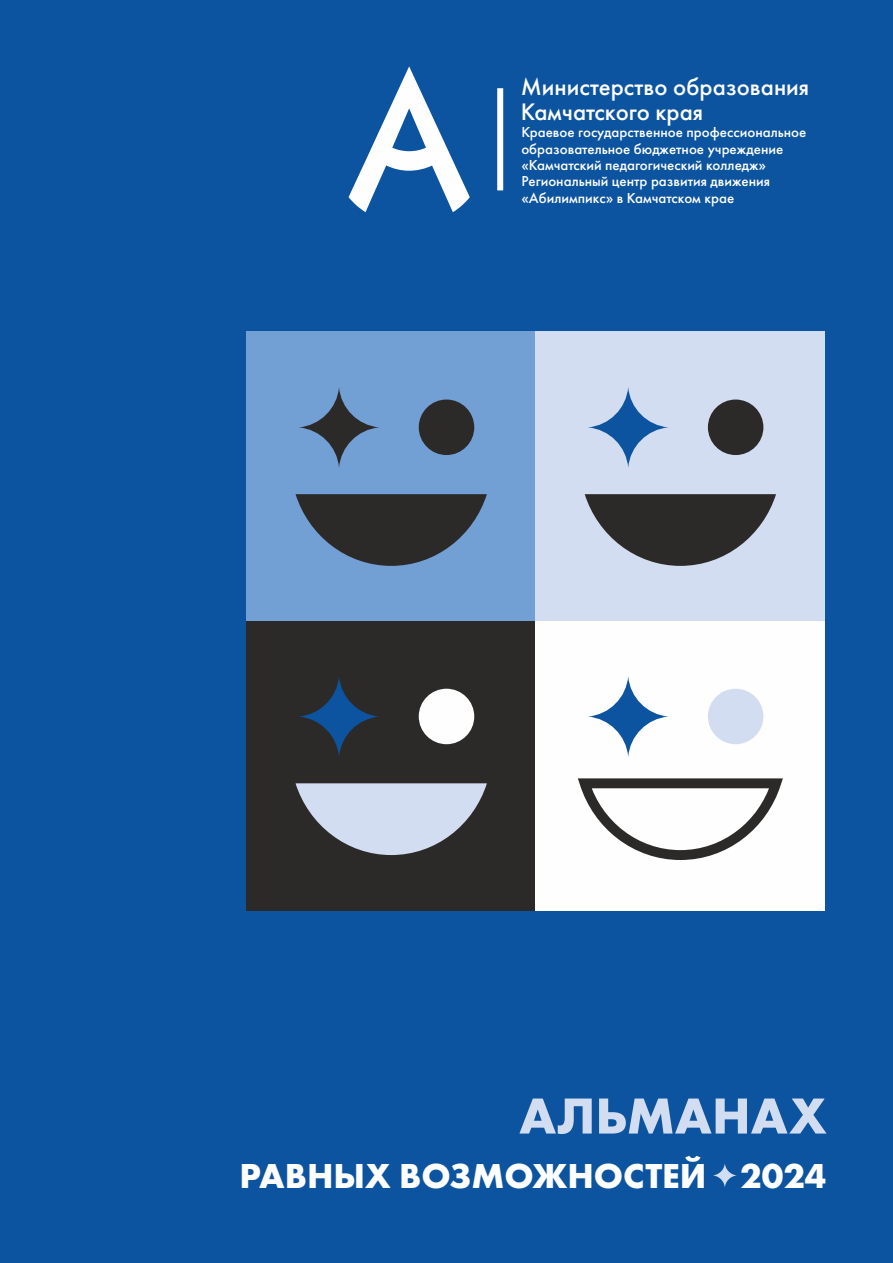
<style>
.page{position:relative;width:893px;height:1263px;background:#0c54a0}
.page>*{position:absolute;margin:0;border:0;box-sizing:border-box;transform-origin:0 0}
.t1{font:700 52.5px "Futura PT";color:#d3ddf1}
.t2{font:700 36px "Futura PT";color:#fefefe}
.t3{font:500 24.75px/25.3px "Futura PT";color:#fefefe}
.t4{font:500 15px/16.4px "Futura PT";color:#fefefe}
</style>
<div class="page">
<svg style="left:349px;top:66px;width:121px;height:146px"></svg>
<div style="left:497px;top:88px;width:6px;height:102px;background:#fff"></div>
<div style="left:247px;top:332px;width:289px;height:289px;background:#729fd4"></div>
<div style="left:247px;top:621px;width:289px;height:289px;background:#2b2a29"></div>
<div style="left:536px;top:332px;width:289px;height:289px;background:#d3ddf1"></div>
<div style="left:536px;top:621px;width:289px;height:289px;background:#fefefe"></div>
<svg style="left:296px;top:387px;width:191px;height:179px"></svg>
<div style="left:708px;top:399px;width:55px;height:56px;background:#2b2a29;border-radius:50%"></div>
<svg style="left:585px;top:494px;width:191px;height:72px"></svg>
<svg style="left:588px;top:387px;width:80px;height:81px"></svg>
<div style="left:419px;top:689px;width:55px;height:55px;background:#fefefe;border-radius:50%"></div>
<svg style="left:296px;top:783px;width:191px;height:72px"></svg>
<svg style="left:299px;top:676px;width:80px;height:81px"></svg>
<div style="left:708px;top:689px;width:55px;height:55px;background:#d3ddf1;border-radius:50%"></div>
<svg style="left:578px;top:778px;width:205px;height:82px"></svg>
<svg style="left:588px;top:676px;width:80px;height:81px"></svg>
<svg style="left:713px;top:1163px;width:24px;height:24px"></svg>
<h3 class="t3" style="left:521px;top:75px;width:290px">Министерство образования<br>Камчатского края</h3>
<p class="t4" style="left:521px;top:125px;width:287px">Краевое государственное профессиональное образовательное бюджетное учреждение «Камчатский педагогический колледж» Региональный центр развития движения «Абилимпикс» в Камчатском крае</p>
<h1 class="t1" style="left:519px;top:1093px;width:309px">АЛЬМАНАХ</h1>
<h2 class="t2" style="left:239px;top:1160px;width:589px">РАВНЫХ ВОЗМОЖНОСТЕЙ 2024</h2>
</div>
